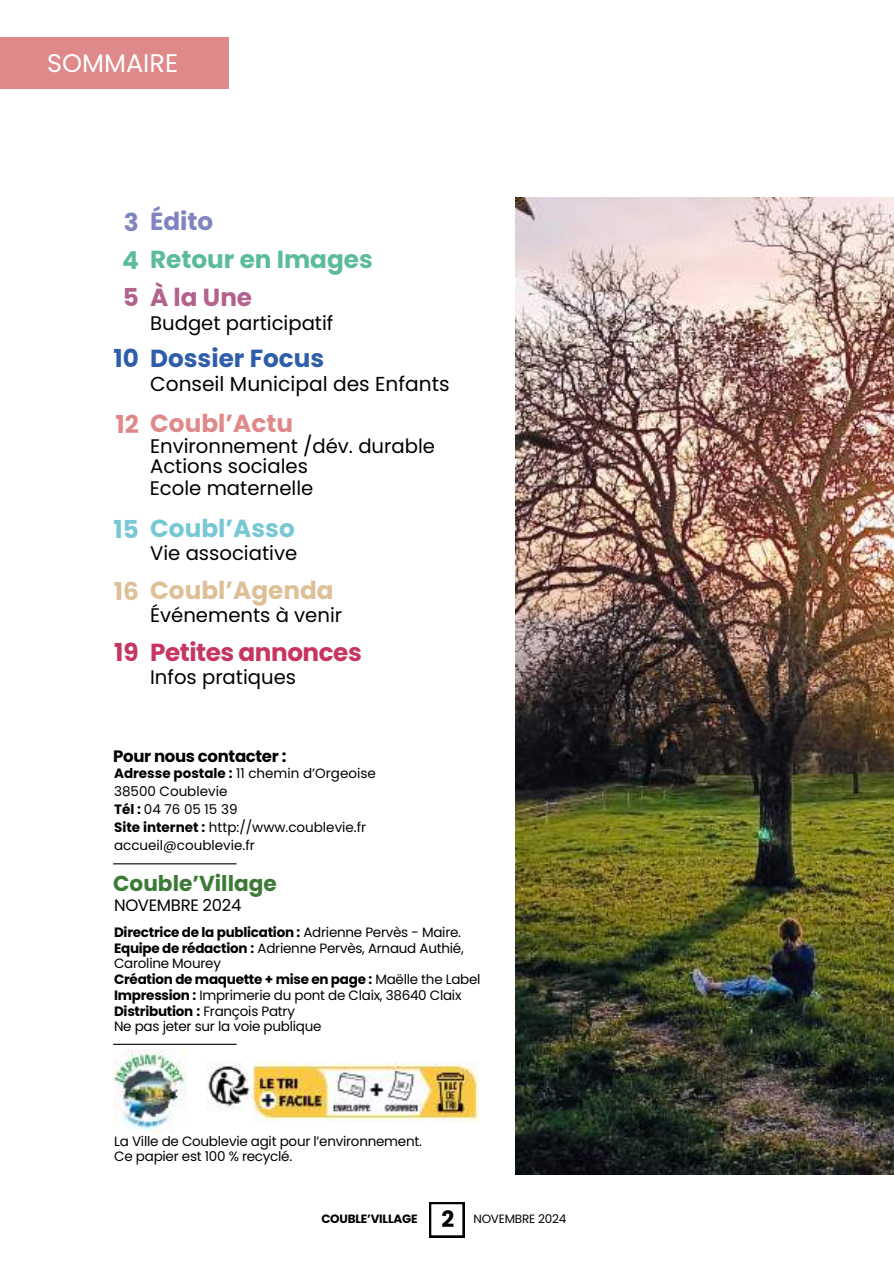
<style>
.page{position:relative;width:894px;height:1264px;background:#fff}
.page>*{position:absolute;margin:0;border:0;box-sizing:border-box;transform-origin:0 0}
.t1{font:25.5px "Poppins";color:#feffff}
.t2{font:700 24.75px/37.8px "Poppins";color:#5cba9d}
.t3{font:700 24.75px "Poppins";letter-spacing:-.02em;color:#c73661}
.t4{font:700 24.75px "Poppins";color:#2e5eaa}
.t5{font:700 24.75px "Poppins";color:#dec096}
.t6{font:700 24.75px "Poppins";color:#77c8d5}
.t7{font:700 24.75px "Poppins";color:#e0898a}
.t8{font:700 24.75px "Poppins";color:#b2628d}
.t9{font:700 21.6px "Poppins";color:#3c7b35}
.t10{font:20.25px "Poppins";color:#040104}
.t11{font:19.65px/42.2px "Poppins";color:#040104}
.t12{font:700 16.5px "Poppins";letter-spacing:-.02em;color:#040104}
.t13{font:16.5px "Poppins";letter-spacing:-.02em;color:#040104}
.t14{font:13.5px/15.8px "Poppins";letter-spacing:-.02em;color:#040104}
.t15{font:13.5px/18px "Poppins";color:#040104}
.t16{font:700 12px "Poppins";letter-spacing:-.02em;color:#040104}
.t17{font:12px "Poppins";letter-spacing:-.02em;color:#040104}
.s1{color:#8084c0}
.s2{color:#5dbb9d}
.s3{font-weight:700}
.s4{font-weight:700;font-size:22.5px}
</style>
<div class="page">
<hr style="left:113px;top:863px;width:123px;height:1px;background:#040104">
<svg style="left:429px;top:1202px;width:35px;height:35px"></svg>
<hr style="left:113px;top:1043px;width:123px;height:1px;background:#040104">
<img style="left:206px;top:1062px;width:272px;height:59px">
<img style="left:114px;top:1049px;width:73px;height:84px">
<div style="left:0;top:37px;width:228px;height:52px;background:#e0898a"></div>
<img style="left:515px;top:197px;width:378px;height:977px">
<h1 class="t1" style="left:47px;top:48px;width:132px">SOMMAIRE</h1>
<h2 class="t2" style="left:122px;top:202px;width:252px"><span class="s1">3 Édito<br></span><span class="s2">4</span> Retour en Images</h2>
<h2 class="t8" style="left:123px;top:283px;width:131px">5 À la Une</h2>
<h3 class="t11" style="left:150px;top:302px;width:185px">Budget participatif</h3>
<h2 class="t4" style="left:113px;top:344px;width:27px">10</h2>
<h2 class="t4" style="left:150px;top:344px;width:176px">Dossier Focus</h2>
<h3 class="t10" style="left:150px;top:372px;width:301px">Conseil Municipal des Enfants</h3>
<h3 class="t11" style="left:150px;top:425px;width:286px">Environnement /dév. durable<br>Ecole maternelle</h3>
<h2 class="t7" style="left:115px;top:409px;width:179px">12 Coubl’Actu</h2>
<h3 class="t11" style="left:150px;top:445px;width:159px">Actions sociales</h3>
<h2 class="t6" style="left:113px;top:513px;width:183px">15 Coubl’Asso</h2>
<h3 class="t11" style="left:150px;top:532px;width:148px">Vie associative</h3>
<h2 class="t5" style="left:114px;top:576px;width:27px">16</h2>
<h2 class="t3" style="left:114px;top:638px;width:26px">19</h2>
<h2 class="t5" style="left:150px;top:575px;width:185px">Coubl’Agenda</h2>
<h3 class="t11" style="left:150px;top:594px;width:193px">Événements à venir</h3>
<h2 class="t3" style="left:150px;top:637px;width:213px">Petites annonces</h2>
<h3 class="t11" style="left:150px;top:656px;width:147px">Infos pratiques</h3>
<p class="t12" style="left:113px;top:746px;width:175px">Pour nous contacter :</p>
<p class="t15" style="left:114px;top:764px;width:263px"><span class="s3">Adresse postale :</span> 11 chemin d’Orgeoise<br>38500 Coublevie<br><span class="s3">Tél :</span> 04 76 05 15 39<br><span class="s3">Site internet :</span> http://www.coublevie.fr accueil@coublevie.fr</p>
<h3 class="t9" style="left:113px;top:871px;width:165px">Couble’Village</h3>
<p class="t13" style="left:114px;top:895px;width:129px">NOVEMBRE 2024</p>
<p class="t14" style="left:114px;top:924px;width:368px"><span class="s3">Directrice de la publication :</span> Adrienne Pervès - Maire.<br><span class="s3">Equipe de rédaction :</span> Adrienne Pervès, Arnaud Authié, Caroline Mourey<br><span class="s3">Création de maquette + mise en page :</span> Maëlle the Label <span class="s3">Impression :</span> Imprimerie du pont de Claix, 38640 Claix <span class="s3">Distribution :</span> François Patry<br>Ne pas jeter sur la voie publique</p>
<p class="t14" style="left:114px;top:1133px;width:309px">La Ville de Coublevie agit pour l’environnement.<br>Ce papier est 100 % recyclé.</p>
<p class="t16" style="left:321px;top:1212px;width:98px">COUBLE’VILLAGE</p>
<p class="t17" style="left:441px;top:1212px;width:126px"><span class="s4">2</span> NOVEMBRE 2024</p>
</div>
